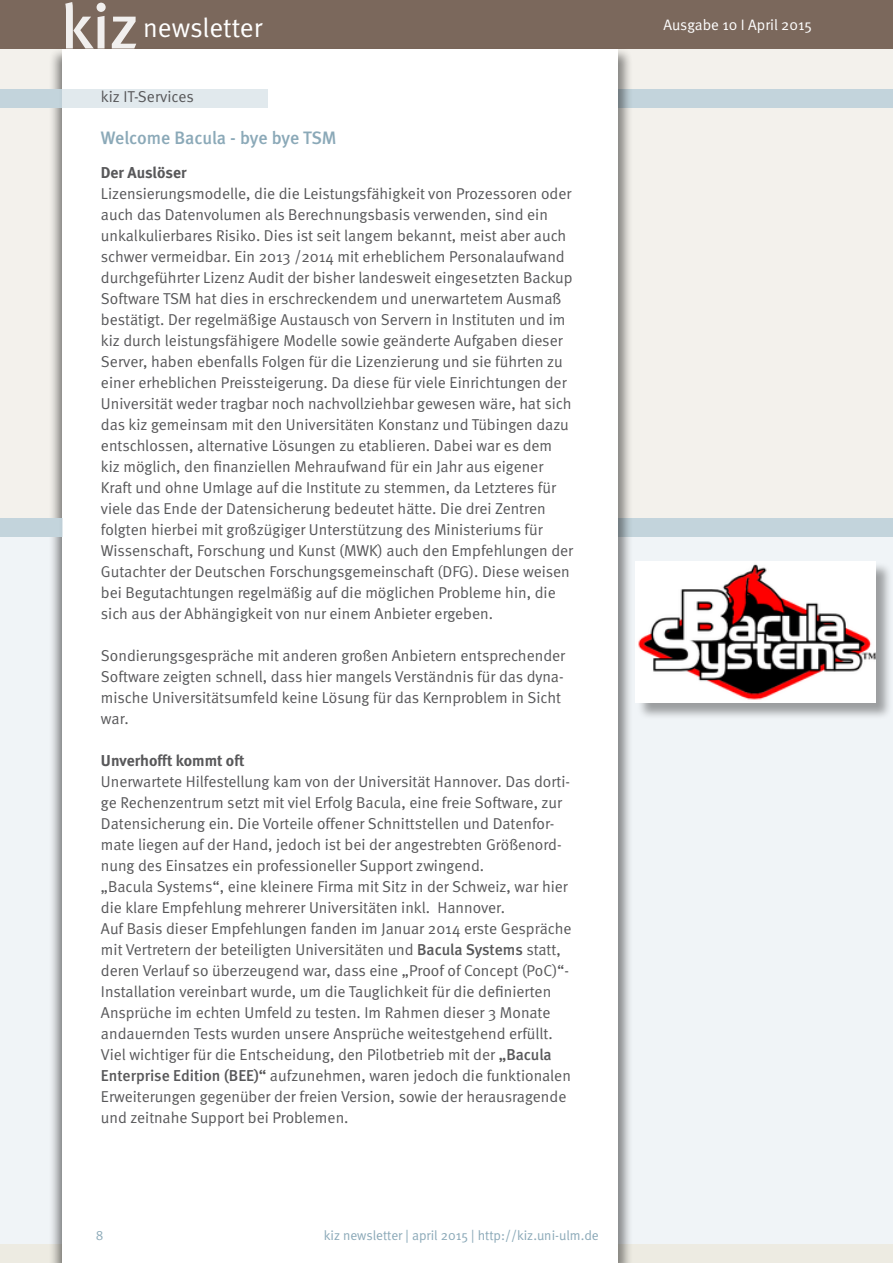
<style>
.page{position:relative;width:893px;height:1263px;background:#fff}
.page>*{position:absolute;margin:0;border:0;box-sizing:border-box;transform-origin:0 0}
.t1{font:500 63px "Meta";color:#fff}
.t2{font:27px "Meta Normal";color:#fff}
.t3{font:500 18px "Meta";letter-spacing:-.005em;color:#8ba9b8}
.t4{font:15.75px/21px "Meta Normal";color:#58585a}
.t5{font:700 15.75px "Meta";color:#58585a}
.t6{font:15.15px "Meta Normal";color:#fff}
.t7{font:13.5px "Meta Normal";color:#8ba9b8}
.s1{font-family:"Meta";font-weight:500}
</style>
<div class="page">
<div style="left:0;top:455px;width:893px;height:808px;background:#f0f4f7"></div>
<div style="left:0;top:1244px;width:893px;height:19px;background:#edebe2"></div>
<div style="left:0;top:0;width:893px;height:50px;background:#7b685c"></div>
<div style="left:0;top:50px;width:893px;height:487px;background:#f3f1ec"></div>
<div style="left:48px;top:47px;width:102px;height:1216px;background:#000;opacity:.44"></div>
<div style="left:0;top:518px;width:893px;height:19px;background:#c3d4dc"></div>
<div style="left:0;top:89px;width:893px;height:19px;background:#c3d4dc"></div>
<div style="left:59px;top:47px;width:574px;height:1216px;background:#000;opacity:.45"></div>
<div style="left:62px;top:50px;width:556px;height:1213px;background:#fff"></div>
<div style="left:59px;top:89px;width:209px;height:18px;background:#e1e9ed"></div>
<div style="left:0;top:518px;width:63px;height:19px;background:#c3d4dc"></div>
<div style="left:636px;top:561px;width:256px;height:158px;background:#000;opacity:.35"></div>
<img style="left:636px;top:561px;width:240px;height:142px">
<h1 class="t1" style="left:61px;top:-10px;width:79px">kiz</h1>
<h2 class="t2" style="left:143px;top:12px;width:120px">newsletter</h2>
<p class="t4" style="left:101px;top:86px;width:94px">kiz IT-Services</p>
<p class="t3" style="left:101px;top:127px;width:237px">Welcome Bacula - bye bye TSM</p>
<p class="t5" style="left:101px;top:163px;width:87px">Der Auslöser</p>
<p class="t4" style="left:101px;top:183px;width:474px">Lizensierungsmodelle, die die Leistungsfähigkeit von Prozessoren oder auch das Datenvolumen als Berechnungsbasis verwenden, sind ein unkalkulierbares Risiko. Dies ist seit langem bekannt, meist aber auch schwer vermeidbar. Ein 2013 /2014 mit erheblichem Personalaufwand durchgeführter Lizenz Audit der bisher landesweit eingesetzten Backup Software TSM hat dies in erschreckendem und unerwartetem Ausmaß bestätigt. Der regelmäßige Austausch von Servern in Instituten und im kiz durch leistungsfähigere Modelle sowie geänderte Aufgaben dieser Server, haben ebenfalls Folgen für die Lizenzierung und sie führten zu einer erheblichen Preissteigerung. Da diese für viele Einrichtungen der Universität weder tragbar noch nachvollziehbar gewesen wäre, hat sich das kiz gemeinsam mit den Universitäten Konstanz und Tübingen dazu entschlossen, alternative Lösungen zu etablieren. Dabei war es dem kiz möglich, den finanziellen Mehraufwand für ein Jahr aus eigener Kraft und ohne Umlage auf die Institute zu stemmen, da Letzteres für viele das Ende der Datensicherung bedeutet hätte. Die drei Zentren folgten hierbei mit großzügiger Unterstützung des Ministeriums für Wissenschaft, Forschung und Kunst (MWK) auch den Empfehlungen der Gutachter der Deutschen Forschungsgemeinschaft (DFG). Diese weisen bei Begutachtungen regelmäßig auf die möglichen Probleme hin, die sich aus der Abhängigkeit von nur einem Anbieter ergeben.</p>
<p class="t4" style="left:101px;top:645px;width:466px">Sondierungsgespräche mit anderen großen Anbietern entsprechender Software zeigten schnell, dass hier mangels Verständnis für das dyna&shy;mische Universitätsumfeld keine Lösung für das Kernproblem in Sicht war.</p>
<p class="t5" style="left:101px;top:751px;width:145px">Unverhofft kommt oft</p>
<p class="t4" style="left:101px;top:771px;width:472px">Unerwartete Hilfestellung kam von der Universität Hannover. Das dorti&shy;ge Rechenzentrum setzt mit viel Erfolg Bacula, eine freie Software, zur Datensicherung ein. Die Vorteile offener Schnittstellen und Datenfor&shy;mate liegen auf der Hand, jedoch ist bei der angestrebten Größenord&shy;nung des Einsatzes ein professioneller Support zwingend.<br>„Bacula Systems“, eine kleinere Firma mit Sitz in der Schweiz, war hier die klare Empfehlung mehrerer Universitäten inkl. Hannover.<br>Auf Basis dieser Empfehlungen fanden im Januar 2014 erste Gespräche mit Vertretern der beteiligten Universitäten und <span class="s1">Bacula Systems</span> statt, deren Verlauf so überzeugend war, dass eine „Proof of Concept (PoC)“- Installation vereinbart wurde, um die Tauglichkeit für die definierten Ansprüche im echten Umfeld zu testen. Im Rahmen dieser 3 Monate andauernden Tests wurden unsere Ansprüche weitestgehend erfüllt.<br>Viel wichtiger für die Entscheidung, den Pilotbetrieb mit der <span class="s1">„Bacula Enterprise Edition (BEE)“</span> aufzunehmen, waren jedoch die funktionalen Erweiterungen gegenüber der freien Version, sowie der herausragende und zeitnahe Support bei Problemen.</p>
<p class="t7" style="left:96px;top:1228px;width:9px">8</p>
<p class="t7" style="left:324px;top:1228px;width:276px">kiz newsletter | april 2015 | http://kiz.uni-ulm.de</p>
<p class="t6" style="left:663px;top:16px;width:150px">Ausgabe 10 I April 2015</p>
</div>
